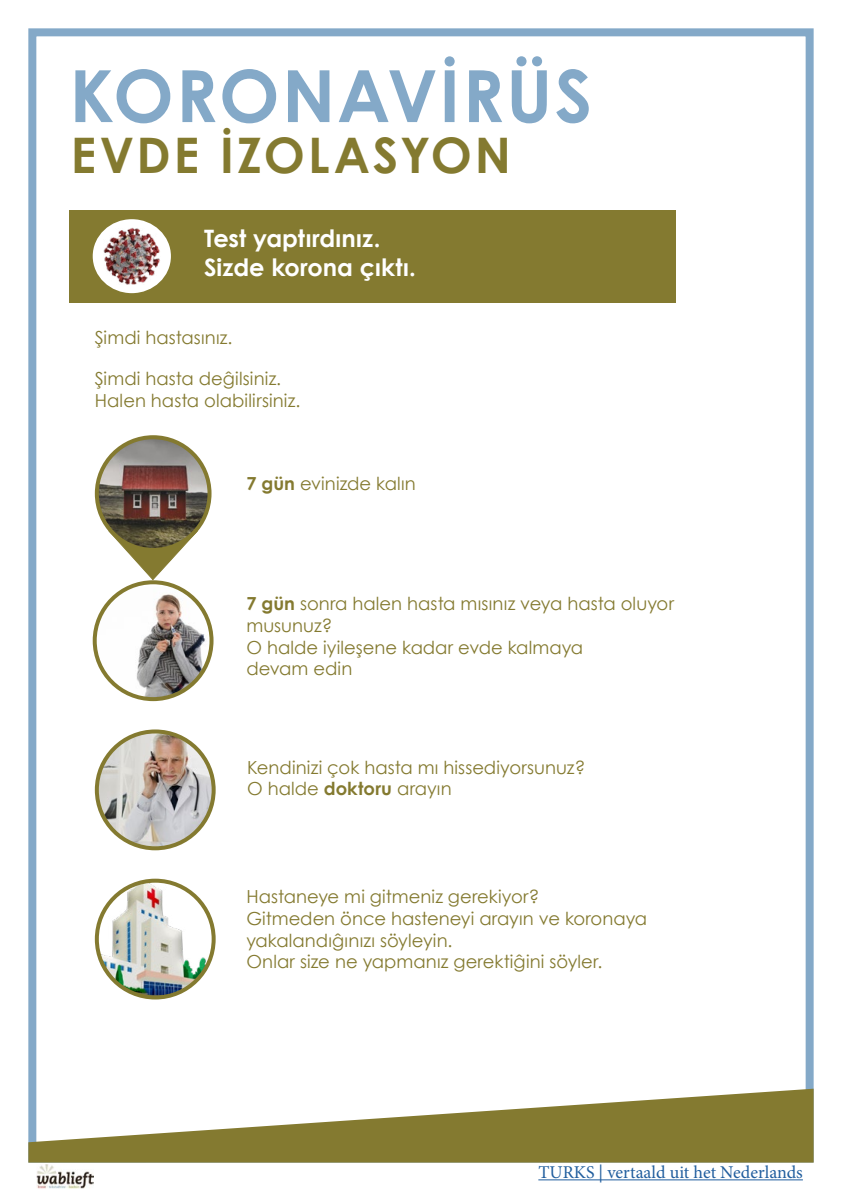
<style>
.page{position:relative;width:842px;height:1191px;background:#fff}
.page>*{position:absolute;margin:0;border:0;box-sizing:border-box;transform-origin:0 0}
.t1{font:700 72px "Century Gothic";letter-spacing:.025em;color:#84a9c8}
.t2{font:700 49px "Century Gothic";letter-spacing:.06em;color:#847a30}
.t3{font:700 24px/28.8px "Century Gothic";color:#fff}
.t4{font:18px/21.6px "Century Gothic";letter-spacing:.005em;color:#847a30}
.t5{font:18px "Minion Pro";color:#215e9e}
.s1{font-weight:700}
</style>
<div class="page">
<div style="left:28px;top:28px;width:786px;height:1134px;border:8px solid #84a9c8"></div>
<svg style="left:28px;top:1088px;width:786px;height:74px;fill:#847a30"></svg>
<div style="left:69px;top:210px;width:607px;height:92px;background:#847a30"></div>
<div style="left:93px;top:219px;width:78px;height:74px;background:#fff;border-radius:50%"></div>
<img style="left:103px;top:227px;width:58px;height:58px">
<svg style="left:107px;top:529px;width:92px;height:52px"></svg>
<img style="left:97px;top:437px;width:113px;height:113px;border-radius:56px">
<div style="left:95px;top:435px;width:117px;height:117px;border:4px solid #847a30;border-radius:50%"></div>
<img style="left:95px;top:586px;width:115px;height:113px">
<div style="left:93px;top:580px;width:121px;height:121px;border:4px solid #847a30;border-radius:50%"></div>
<img style="left:97px;top:731px;width:117px;height:117px;border-radius:58px">
<div style="left:95px;top:729px;width:121px;height:121px;border:4px solid #847a30;border-radius:50%"></div>
<img style="left:97px;top:880px;width:117px;height:117px;border-radius:58px">
<div style="left:95px;top:878px;width:121px;height:121px;border:4px solid #847a30;border-radius:50%"></div>
<img style="left:36px;top:1164px;width:57px;height:25px">
<hr style="left:538px;top:1179px;width:265px;height:1px;background:#215e9e">
<h1 class="t1" style="left:69px;top:41px;width:524px">KORONAVİRÜS</h1>
<h2 class="t2" style="left:71px;top:118px;width:442px">EVDE İZOLASYON</h2>
<h3 class="t3" style="left:204px;top:223px;width:213px">Test yaptırdınız.<br>Sizde korona çıktı.</h3>
<p class="t4" style="left:95px;top:327px;width:139px">Şimdi hastasınız.</p>
<p class="t4" style="left:95px;top:367px;width:207px">Şimdi hasta deĝilsiniz.<br>Halen hasta olabilirsiniz.</p>
<p class="t4" style="left:246px;top:472px;width:171px"><span class="s1">7 gün</span> evinizde kalın</p>
<p class="t4" style="left:246px;top:592px;width:429px"><span class="s1">7 gün</span> sonra halen hasta mısınız veya hasta oluyor musunuz?<br>O halde iyileşene kadar evde kalmaya<br>devam edin</p>
<p class="t4" style="left:247px;top:756px;width:340px">Kendinizi çok hasta mı hissediyorsunuz?<br>O halde <span class="s1">doktoru</span> arayın</p>
<p class="t4" style="left:246px;top:885px;width:402px">Hastaneye mi gitmeniz gerekiyor?<br>Gitmeden önce hasteneyi arayın ve koronaya yakalandıĝınızı söyleyin.<br>Onlar size ne yapmanız gerektiĝini söyler.</p>
<p class="t5" style="left:538px;top:1160px;width:266px">TURKS | vertaald uit het Nederlands</p>
</div>
